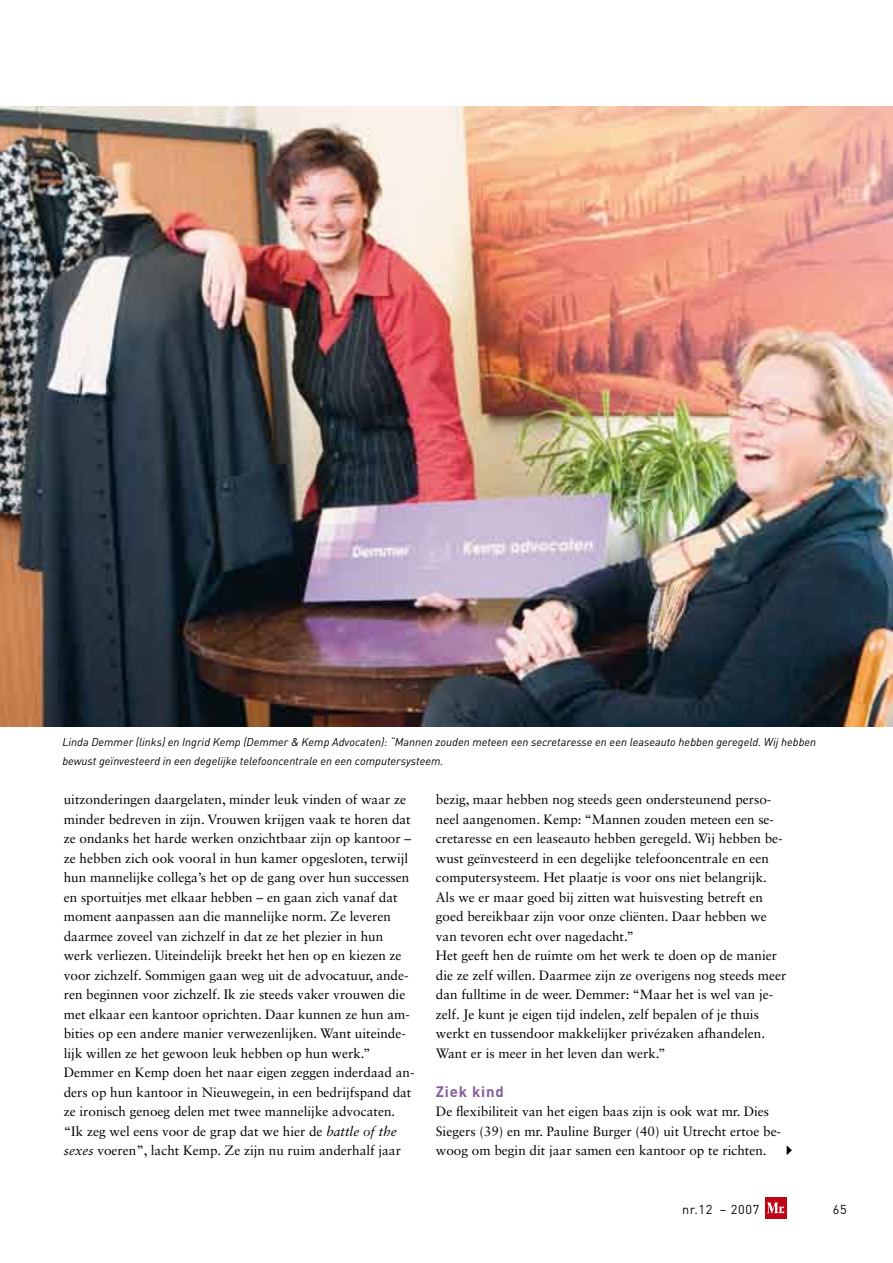
<style>
.page{position:relative;width:893px;height:1263px;background:#fff}
.page>*{position:absolute;margin:0;border:0;box-sizing:border-box;transform-origin:0 0}
.t1{font:700 15px "DIN";letter-spacing:.05em;color:#865f99}
.t2{font:13.5px/19.5px "Sabon LT Std";color:#000}
.t3{font:12.75px "DIN";letter-spacing:.05em;color:#000}
.t4{font:italic 11.25px/19.5px "DIN";color:#000}
.s1{font-style:italic}
</style>
<div class="page">
<div style="left:765px;top:1197px;width:22px;height:22px;background:#c00418"></div>
<svg style="left:767px;top:1202px;width:18px;height:11px"></svg>
<img style="left:0;top:106px;width:893px;height:620px">
<svg style="left:787px;top:1145px;width:5px;height:10px"></svg>
<p class="t4" style="left:62px;top:732px;width:755px">Linda Demmer (links) en Ingrid Kemp (Demmer &amp; Kemp Advocaten): “Mannen zouden meteen een secretaresse en een leaseauto hebben geregeld. Wij hebben bewust geïnvesteerd in een degelijke telefooncentrale en een computersysteem.</p>
<p class="t2" style="left:64px;top:789px;width:352px">uitzonderingen daargelaten, minder leuk vinden of waar ze minder bedreven in zijn. Vrouwen krijgen vaak te horen dat ze ondanks het harde werken onzichtbaar zijn op kantoor – ze hebben zich ook vooral in hun kamer opgesloten, terwijl hun mannelijke collega’s het op de gang over hun successen en sportuitjes met elkaar hebben – en gaan zich vanaf dat moment aanpassen aan die mannelijke norm. Ze leveren daarmee zoveel van zichzelf in dat ze het plezier in hun werk verliezen. Uiteindelijk breekt het hen op en kiezen ze voor zichzelf. Sommigen gaan weg uit de advocatuur, ande&shy;ren beginnen voor zichzelf. Ik zie steeds vaker vrouwen die met elkaar een kantoor oprichten. Daar kunnen ze hun am&shy;bities op een andere manier verwezenlijken. Want uiteinde&shy;lijk willen ze het gewoon leuk hebben op hun werk.” Demmer en Kemp doen het naar eigen zeggen inderdaad an&shy;ders op hun kantoor in Nieuwegein, in een bedrijfspand dat ze ironisch genoeg delen met twee mannelijke advocaten. “Ik zeg wel eens voor de grap dat we hier de <span class="s1">battle of the sexes</span> voeren”, lacht Kemp. Ze zijn nu ruim anderhalf jaar</p>
<p class="t2" style="left:436px;top:789px;width:352px">bezig, maar hebben nog steeds geen ondersteunend perso&shy;neel aangenomen. Kemp: “Mannen zouden meteen een se&shy;cretaresse en een leaseauto hebben geregeld. Wij hebben be&shy;wust geïnvesteerd in een degelijke telefooncentrale en een computersysteem. Het plaatje is voor ons niet belangrijk.<br>Als we er maar goed bij zitten wat huisvesting betreft en goed bereikbaar zijn voor onze cliënten. Daar hebben we van tevoren echt over nagedacht.”<br>Het geeft hen de ruimte om het werk te doen op de manier die ze zelf willen. Daarmee zijn ze overigens nog steeds meer dan fulltime in de weer. Demmer: “Maar het is wel van je&shy;zelf. Je kunt je eigen tijd indelen, zelf bepalen of je thuis werkt en tussendoor makkelijker privézaken afhandelen.<br>Want er is meer in het leven dan werk.”</p>
<p class="t1" style="left:436px;top:1081px;width:69px">Ziek kind</p>
<p class="t2" style="left:436px;top:1101px;width:347px">De flexibiliteit van het eigen baas zijn is ook wat mr. Dies<br>Siegers (39) en mr. Pauline Burger (40) uit Utrecht ertoe be&shy;woog om begin dit jaar samen een kantoor op te richten.</p>
<p class="t3" style="left:682px;top:1201px;width:79px">nr.12 – 2007</p>
<p class="t3" style="left:833px;top:1201px;width:15px">65</p>
</div>
